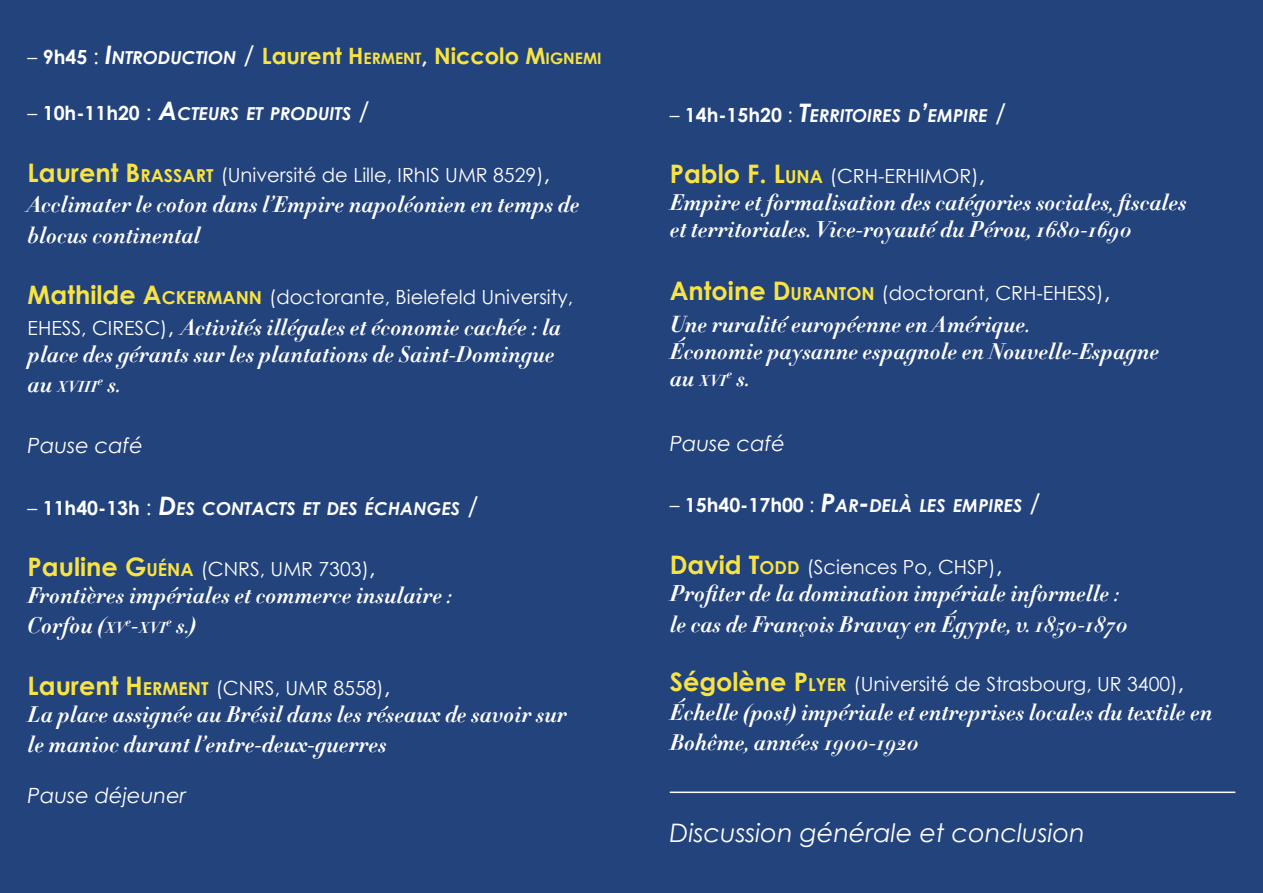
<style>
.page{position:relative;width:1263px;height:893px;background:#23437d}
.page>*{position:absolute;margin:0;border:0;box-sizing:border-box;transform-origin:0 0}
.t1{font:italic 25.5px "Century Gothic";color:#fff}
.t2{font:22.5px/30.6px "Didot HTF B06 Bold Ital";color:#fff}
.t3{font:700 22.5px "Century Gothic";color:#f8e345}
.t4{font:italic 21px "Century Gothic";color:#fff}
.t5{font:19.5px "Century Gothic";color:#fff}
.t6{font:italic 700 17.85px "Century Gothic";color:#fff}
.t7{font:15.75px "Didot HTF B06 Bold Ital";color:#fff}
.s1{font-weight:400;font-size:19.5px;color:#fff}
.s2{font-size:19.5px;color:#fff}
.s3{font-weight:400;font-size:21px;color:#fff}
.s4{font-style:italic;font-size:25.5px;color:#fff}
.s5{font-style:italic;font-size:17.85px;color:#fff}
.s6{font-weight:400;font-size:25.5px;color:#fff}
.s7{font-style:inherit}
.s8{font-size:15.75px}
.s9{color:#fff}
.s10{font-weight:400;font-style:normal;font-size:19.5px}
.s11{font-style:normal;font-size:19.5px}
.s12{font-weight:400;font-style:normal;font-size:21px}
.s13{font-size:25.5px}
.s14{font-weight:400;font-style:normal;font-size:25.5px}
.s15{font-weight:700;font-size:25.5px;color:#f8e345}
.s16{font-weight:700;font-size:17.85px;color:#f8e345}
.s17{font-family:"Century Gothic";font-size:19.5px}
.s18{font-family:"Century Gothic";font-size:25.5px}
.s19{font-size:22.5px}
</style>
<div class="page">
<hr style="left:670px;top:791px;width:565px;height:2px;background:#fff">
<p class="t3" style="left:28px;top:39px;width:576px"><span class="s1">–</span> <span class="s2">9h45</span> <span class="s3">:</span> <span class="s4">I</span><span class="s5">NTRODUCTION</span> <span class="s6">/</span> Laurent <span class="s7">H</span><span class="s8">ERMENT</span><span class="s9">,</span> Niccolo <span class="s7">M</span><span class="s8">IGNEMI</span></p>
<p class="t6" style="left:28px;top:100px;width:343px"><span class="s10">–</span> <span class="s11">10h-11h20</span> <span class="s12">:</span> <span class="s13">A</span>CTEURS ET PRODUITS <span class="s14">/</span></p>
<p class="t5" style="left:28px;top:161px;width:524px"><span class="s15">Laurent</span> <span class="s15">B</span><span class="s16">RASSART</span> (Université de Lille, IRhIS UMR 8529)<span class="s13">,</span></p>
<p class="t2" style="left:28px;top:190px;width:553px">Acclimater le coton dans l’Empire napoléonien en temps de blocus continental</p>
<p class="t5" style="left:28px;top:283px;width:547px"><span class="s15">Mathilde</span> <span class="s15">A</span><span class="s16">CKERMANN</span> (doctorante, Bielefeld University,</p>
<p class="t2" style="left:28px;top:314px;width:535px;line-height:27px"><span class="s17">EHESS, CIRESC)</span><span class="s18">,</span> Activités illégales et économie cachée : la place des gérants sur les plantations de Saint-Domingue</p>
<p class="t7" style="left:28px;top:377px;width:71px"><span class="s19">au</span> XVIII</p>
<p class="t2" style="left:98px;top:370px;width:25px"><sup>e</sup> s.</p>
<p class="t4" style="left:28px;top:431px;width:117px">Pause café</p>
<p class="t6" style="left:28px;top:495px;width:452px"><span class="s10">–</span> <span class="s11">11h40-13h</span> <span class="s12">:</span> <span class="s13">D</span>ES CONTACTS ET DES ÉCHANGES <span class="s14">/</span></p>
<p class="t5" style="left:28px;top:555px;width:350px"><span class="s15">Pauline</span> <span class="s15">G</span><span class="s16">UÉNA</span> (CNRS, UMR 7303)<span class="s13">,</span></p>
<p class="t2" style="left:28px;top:580px;width:427px">Frontières impériales et commerce insulaire :</p>
<p class="t2" style="left:28px;top:611px;width:99px">Corfou (<span class="s8">XV</span></p>
<p class="t7" style="left:126px;top:618px;width:42px"><sup>e</sup><span class="s19">-</span>XVI</p>
<p class="t2" style="left:166px;top:611px;width:32px"><sup>e</sup> s.)</p>
<p class="t5" style="left:28px;top:674px;width:365px"><span class="s15">Laurent</span> <span class="s15">H</span><span class="s16">ERMENT</span> (CNRS, UMR 8558)<span class="s13">,</span></p>
<p class="t2" style="left:28px;top:699px;width:541px">La place assignée au Brésil dans les réseaux de savoir sur</p>
<p class="t2" style="left:28px;top:730px;width:361px">le manioc durant l’entre-deux-guerres</p>
<p class="t4" style="left:28px;top:780px;width:160px">Pause déjeuner</p>
<p class="t6" style="left:670px;top:102px;width:338px"><span class="s10">–</span> <span class="s11">14h-15h20</span> <span class="s10">:</span> <span class="s13">T</span>ERRITOIRES D<span class="s13">’</span>EMPIRE <span class="s14">/</span></p>
<p class="t5" style="left:670px;top:162px;width:317px"><span class="s15">Pablo</span> <span class="s15">F. L</span><span class="s16">UNA</span> (CRH-ERHIMOR)<span class="s13">,</span></p>
<p class="t2" style="left:670px;top:187px;width:518px">Empire et formalisation des catégories sociales, fiscales</p>
<p class="t2" style="left:670px;top:214px;width:464px">et territoriales. Vice-royauté du Pérou, 1680-1690</p>
<p class="t5" style="left:670px;top:280px;width:443px"><span class="s15">Antoine</span> <span class="s15">D</span> <span class="s16">URANTON</span> (doctorant, CRH-EHESS)<span class="s13">,</span></p>
<p class="t2" style="left:670px;top:309px;width:362px">Une ruralité européenne en Amérique.</p>
<p class="t2" style="left:670px;top:336px;width:491px">Économie paysanne espagnole en Nouvelle-Espagne</p>
<p class="t7" style="left:670px;top:370px;width:58px"><span class="s19">au</span> XVI</p>
<p class="t2" style="left:726px;top:363px;width:25px"><sup>e</sup> s.</p>
<p class="t4" style="left:670px;top:429px;width:117px">Pause café</p>
<p class="t6" style="left:670px;top:492px;width:372px"><span class="s10">–</span> <span class="s11">15h40-17h00</span> <span class="s10">:</span> <span class="s13">P</span>AR<span class="s13">-</span>DELÀ LES EMPIRES <span class="s14">/</span></p>
<p class="t5" style="left:670px;top:554px;width:334px"><span class="s15">David</span> <span class="s15">T</span><span class="s16">ODD</span> (Sciences Po, CHSP)<span class="s13">,</span></p>
<p class="t2" style="left:670px;top:579px;width:452px">Profiter de la domination impériale informelle :</p>
<p class="t2" style="left:670px;top:609px;width:460px">le cas de François Bravay en Égypte, v. 1850-1870</p>
<p class="t5" style="left:670px;top:670px;width:516px"><span class="s15">Ségolène</span> <span class="s15">P</span><span class="s16">LYER</span> (Université de Strasbourg, UR 3400)<span class="s13">,</span></p>
<p class="t2" style="left:670px;top:697px;width:544px">Échelle (post) impériale et entreprises locales du textile en<br>Bohême, années 1900-1920</p>
<p class="t1" style="left:670px;top:815px;width:417px">Discussion générale et conclusion</p>
</div>
